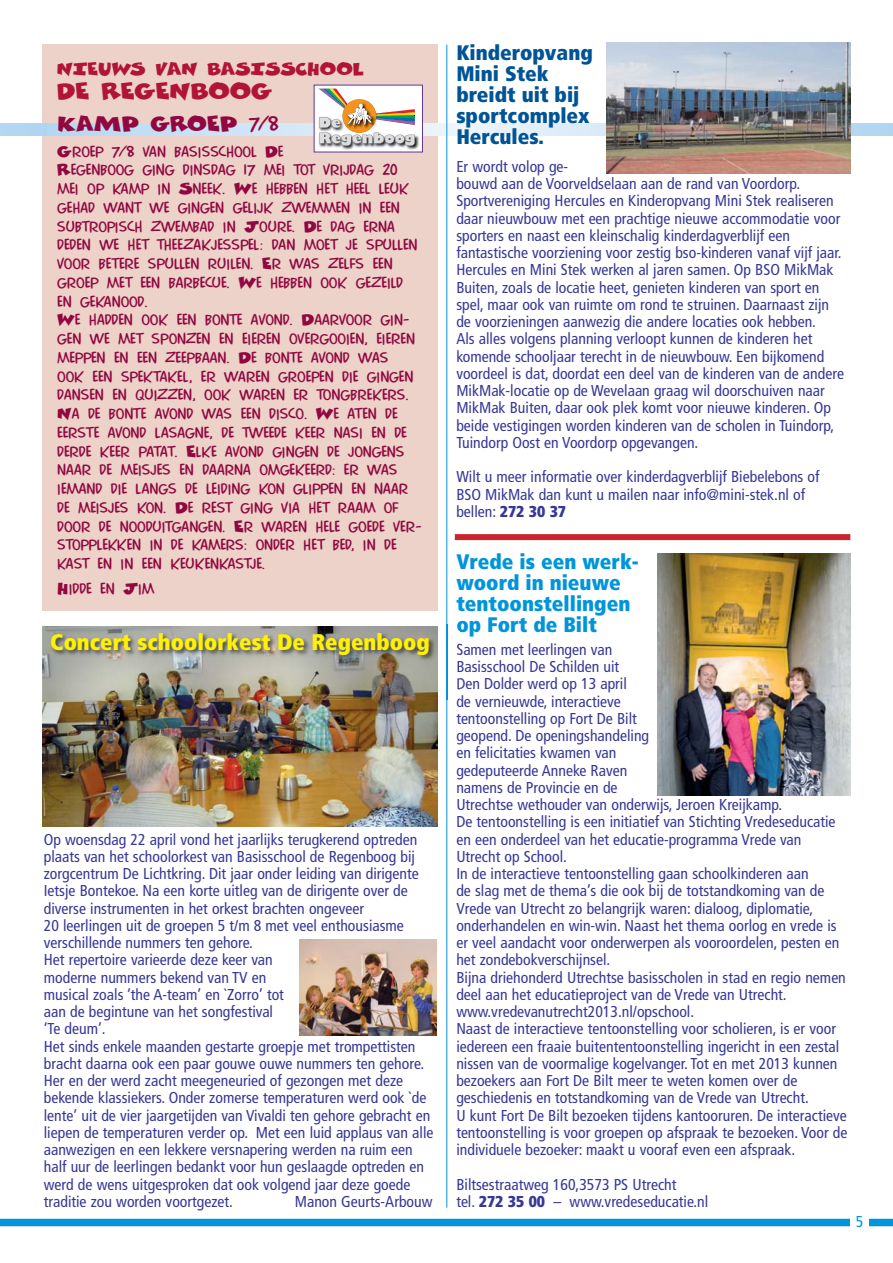
<style>
.page{position:relative;width:893px;height:1263px;background:#fff}
.page>*{position:absolute;margin:0;border:0;box-sizing:border-box;transform-origin:0 0}
.t1{font:900 condensed 22.5px "Frutiger";color:#fff200}
.t2{font:900 condensed 21px/21px "Frutiger";color:#0095da}
.t3{font:900 condensed 21px/21px "Frutiger";color:#005496}
.t4{font:19.5px "Comics Car Toon";color:#b11438;scale:1.15 1}
.t5{font:18px "Comics Car Toon";color:#910841;scale:1.15 1}
.t6{font:condensed 15.75px/17.2px "Frutiger";color:#373896}
.t7{font:condensed 15.75px "Frutiger";color:#0095da}
.t8{font:15px "Comics Car Toon";color:#b11438;scale:1.15 1}
.t9{font:13.5px/18.8px "Comics Car Toon";color:#910841;scale:1.15 1}
.s1{font-weight:900}
</style>
<div class="page">
<img style="left:42px;top:699px;width:396px;height:127px">
<div style="left:42px;top:45px;width:396px;height:566px;background:#ecd2c8"></div>
<svg style="left:46px;top:124px;width:846px;height:12px;background:#cfe4f5"></svg>
<div style="left:0;top:1219px;width:892px;height:7px;background:#0095da"></div>
<div style="left:0;top:124px;width:46px;height:12px;background:#b1d7f2"></div>
<div style="left:850px;top:1214px;width:19px;height:48px;background:#fff"></div>
<div style="left:314px;top:85px;width:108px;height:67px;background:#fff"></div>
<img style="left:318px;top:120px;width:101px;height:30px">
<img style="left:319px;top:89px;width:97px;height:57px">
<hr style="left:446px;top:45px;width:1px;height:1163px;background:#0095da">
<img style="left:606px;top:43px;width:244px;height:130px">
<img style="left:300px;top:939px;width:136px;height:97px">
<img style="left:657px;top:553px;width:193px;height:242px">
<div style="left:455px;top:534px;width:395px;height:6px;background:#c9252b"></div>
<img style="left:42px;top:624px;width:418px;height:75px">
<img style="left:42px;top:627px;width:396px;height:72px">
<img style="left:446px;top:624px;width:1px;height:75px">
<svg style="left:457px;top:624px;width:3px;height:12px"></svg>
<svg style="left:457px;top:643px;width:3px;height:29px"></svg>
<img style="left:457px;top:678px;width:3px;height:15px">
<svg style="left:457px;top:695px;width:3px;height:4px"></svg>
<p class="t8" style="left:57px;top:61px;width:268px">NIEUWS VAN BASISSCHOOL</p>
<p class="t4" style="left:57px;top:81px;width:189px">DE REGENBOOG</p>
<p class="t5" style="left:57px;top:114px;width:194px">KAMP GROEP 7/8</p>
<p class="t9" style="left:57px;top:143px;width:318px">GROEP 7/8 VAN BASISSCHOOL DE<br>REGENBOOG GING DINSDAG 17 MEI TOT VRIJDAG 20<br>MEI OP KAMP IN SNEEK. WE HEBBEN HET HEEL LEUK GEHAD WANT WE GINGEN GELIJK ZWEMMEN IN EEN SUBTROPISCH ZWEMBAD IN JOURE. DE DAG ERNA DEDEN WE HET THEEZAKJESSPEL: DAN MOET JE SPULLEN VOOR BETERE SPULLEN RUILEN. ER WAS ZELFS EEN GROEP MET EEN BARBECUE. WE HEBBEN OOK GEZEILD<br>EN GEKANOOD.<br>WE HADDEN OOK EEN BONTE AVOND. DAARVOOR GIN-GEN WE MET SPONZEN EN EIEREN OVERGOOIEN, EIEREN MEPPEN EN EEN ZEEPBAAN. DE BONTE AVOND WAS<br>OOK EEN SPEKTAKEL, ER WAREN GROEPEN DIE GINGEN DANSEN EN QUIZZEN, OOK WAREN ER TONGBREKERS.<br>NA DE BONTE AVOND WAS EEN DISCO. WE ATEN DE EERSTE AVOND LASAGNE, DE TWEEDE KEER NASI EN DE DERDE KEER PATAT. ELKE AVOND GINGEN DE JONGENS NAAR DE MEISJES EN DAARNA OMGEKEERD: ER WAS IEMAND DIE LANGS DE LEIDING KON GLIPPEN EN NAAR DE MEISJES KON. DE REST GING VIA HET RAAM OF DOOR DE NOODUITGANGEN. ER WAREN HELE GOEDE VER-STOPPLEKKEN IN DE KAMERS: ONDER HET BED, IN DE KAST EN IN EEN KEUKENKASTJE.</p>
<p class="t9" style="left:57px;top:580px;width:86px">HIDDE EN JIM</p>
<h1 class="t1" style="left:50px;top:633px;width:381px">Concert schoolorkest De Regenboog</h1>
<p class="t6" style="left:44px;top:832px;width:391px">Op woensdag 22 april vond het jaarlijks terugkerend optreden plaats van het schoolorkest van Basisschool de Regenboog bij zorgcentrum De Lichtkring. Dit jaar onder leiding van dirigente Ietsje Bontekoe. Na een korte uitleg van de dirigente over de diverse instrumenten in het orkest brachten ongeveer<br>20 leerlingen uit de groepen 5 t/m 8 met veel enthousiasme verschillende nummers ten gehore.<br>Het repertoire varieerde deze keer van<br>moderne nummers bekend van TV en<br>musical zoals ‘the A-team’ en `Zorro’ tot<br>aan de begintune van het songfestival<br>‘Te deum’.<br>Het sinds enkele maanden gestarte groepje met trompettisten bracht daarna ook een paar gouwe ouwe nummers ten gehore.<br>Her en der werd zacht meegeneuried of gezongen met deze bekende klassiekers. Onder zomerse temperaturen werd ook `de lente’ uit de vier jaargetijden van Vivaldi ten gehore gebracht en liepen de temperaturen verder op. Met een luid applaus van alle aanwezigen en een lekkere versnapering werden na ruim een half uur de leerlingen bedankt voor hun geslaagde optreden en werd de wens uitgesproken dat ook volgend jaar deze goede traditie zou worden voortgezet.</p>
<p class="t6" style="left:295px;top:1194px;width:139px">Manon Geurts-Arbouw</p>
<h2 class="t3" style="left:456px;top:44px;width:138px">Kinderopvang<br>Mini Stek breidt uit bij sportcomplex<br>Hercules.</h2>
<p class="t6" style="left:456px;top:159px;width:389px">Er wordt volop ge-<br>bouwd aan de Voorveldselaan aan de rand van Voordorp.<br>Sportvereniging Hercules en Kinderopvang Mini Stek realiseren daar nieuwbouw met een prachtige nieuwe accommodatie voor sporters en naast een kleinschalig kinderdagverblijf een fantastische voorziening voor zestig bso-kinderen vanaf vijf jaar.<br>Hercules en Mini Stek werken al jaren samen. Op BSO MikMak Buiten, zoals de locatie heet, genieten kinderen van sport en spel, maar ook van ruimte om rond te struinen. Daarnaast zijn de voorzieningen aanwezig die andere locaties ook hebben.<br>Als alles volgens planning verloopt kunnen de kinderen het komende schooljaar terecht in de nieuwbouw. Een bijkomend voordeel is dat, doordat een deel van de kinderen van de andere MikMak-locatie op de Wevelaan graag wil doorschuiven naar MikMak Buiten, daar ook plek komt voor nieuwe kinderen. Op beide vestigingen worden kinderen van de scholen in Tuindorp, Tuindorp Oost en Voordorp opgevangen.</p>
<p class="t6" style="left:456px;top:470px;width:365px">Wilt u meer informatie over kinderdagverblijf Biebelebons of<br>BSO MikMak dan kunt u mailen naar info@mini-stek.nl of bellen: <span class="s1">272 30 37</span></p>
<h2 class="t2" style="left:456px;top:552px;width:184px">Vrede is een werk&shy;woord in nieuwe tentoonstellingen op Fort de Bilt</h2>
<p class="t6" style="left:456px;top:642px;width:393px">Samen met leerlingen van<br>Basisschool De Schilden uit<br>Den Dolder werd op 13 april<br>de vernieuwde, interactieve<br>tentoonstelling op Fort De Bilt<br>geopend. De openingshandeling<br>en felicitaties kwamen van<br>gedeputeerde Anneke Raven<br>namens de Provincie en de<br>Utrechtse wethouder van onderwijs, Jeroen Kreijkamp.<br>De tentoonstelling is een initiatief van Stichting Vredeseducatie en een onderdeel van het educatie-programma Vrede van Utrecht op School.<br>In de interactieve tentoonstelling gaan schoolkinderen aan<br>de slag met de thema’s die ook bij de totstandkoming van de Vrede van Utrecht zo belangrijk waren: dialoog, diplomatie, onderhandelen en win-win. Naast het thema oorlog en vrede is er veel aandacht voor onderwerpen als vooroordelen, pesten en het zondebokverschijnsel.<br>Bijna driehonderd Utrechtse basisscholen in stad en regio nemen deel aan het educatieproject van de Vrede van Utrecht. www.vredevanutrecht2013.nl/opschool.<br>Naast de interactieve tentoonstelling voor scholieren, is er voor iedereen een fraaie buitententoonstelling ingericht in een zestal nissen van de voormalige kogelvanger. Tot en met 2013 kunnen bezoekers aan Fort De Bilt meer te weten komen over de geschiedenis en totstandkoming van de Vrede van Utrecht.<br>U kunt Fort De Bilt bezoeken tijdens kantooruren. De interactieve tentoonstelling is voor groepen op afspraak te bezoeken. Voor de individuele bezoeker: maakt u vooraf even een afspraak.</p>
<p class="t6" style="left:456px;top:1177px;width:254px">Biltsestraatweg 160,3573 PS Utrecht<br>tel. <span class="s1">272 35 00</span> – www.vredeseducatie.nl</p>
<p class="t7" style="left:856px;top:1216px;width:9px">5</p>
</div>
